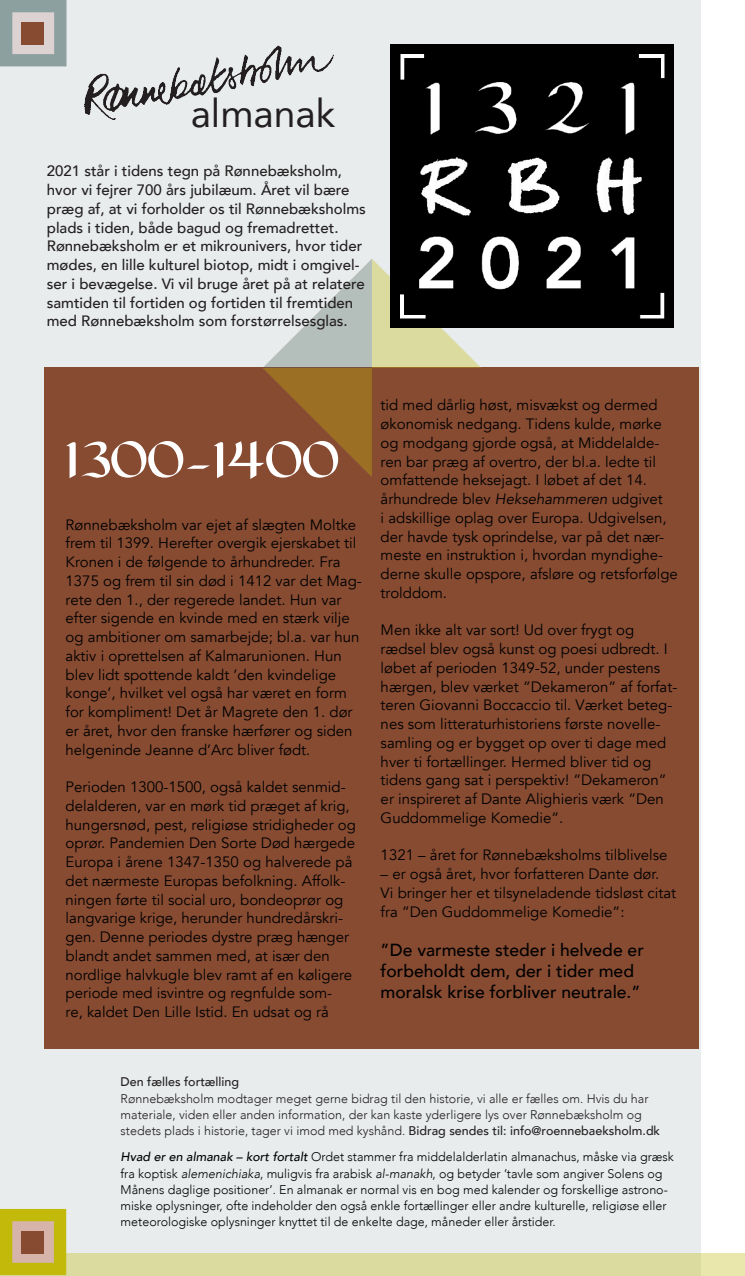
<style>
.page{position:relative;width:745px;height:1276px;background:#fff}
.page>*{position:absolute;margin:0;border:0;box-sizing:border-box;transform-origin:0 0}
.t1{font:61.25px "Dorovar FLF Carolus";color:#fff}
.t2{font:39px "Avenir";color:#231f20}
.t3{font:500 17.5px "Avenir";color:#000}
.t4{font:15px/18.8px "Avenir";color:#000}
.t5{font:500 15px/18.8px "Avenir";color:#231f20}
.t6{font:300 12.5px/16.2px "Avenir";color:#000}
.t7{font:300 12.5px "Avenir";color:#231f20}
.t8{font:500 12.5px "Avenir";color:#231f20}
.s1{font-style:italic}
.s2{font-weight:500}
.s3{font-weight:500;font-style:italic}
</style>
<div class="page">
<div style="left:0;top:0;width:700px;height:1276px;background:#e8ecec"></div>
<div style="left:44px;top:368px;width:654px;height:681px;background:#874b32"></div>
<svg style="left:262px;top:259px;width:219px;height:218px"></svg>
<img style="left:84px;top:45px;width:249px;height:74px">
<div style="left:0;top:0;width:66px;height:66px;border:13px solid #8ca0a0"></div>
<div style="left:12px;top:12px;width:42px;height:42px;border:13px solid #dcd2d2"></div>
<div style="left:22px;top:22px;width:22px;height:23px;background:#874b32"></div>
<div style="left:0;top:1253px;width:744px;height:23px;background:linear-gradient(to right,#d9d89d,#dfdda2)"></div>
<div style="left:0;top:1209px;width:66px;height:66px;border:14px solid #c3b90a"></div>
<div style="left:12px;top:1221px;width:42px;height:41px;border:14px solid #d7b4aa"></div>
<div style="left:21px;top:1231px;width:23px;height:22px;background:#874b32"></div>
<div style="left:390px;top:44px;width:283px;height:284px;background:#000"></div>
<img style="left:400px;top:54px;width:265px;height:265px">
<p class="t2" style="left:190px;top:82px;width:146px">almanak</p>
<p class="t5" style="left:47px;top:161px;width:320px">2021 står i tidens tegn på Rønnebæksholm, hvor vi fejrer 700 års jubilæum. Året vil bære præg af, at vi forholder os til Rønnebæksholms plads i tiden, både bagud og fremadrettet.<br>Rønnebæksholm er et mikrounivers, hvor tider mødes, en lille kulturel biotop, midt i omgivel&shy;ser i bevægelse. Vi vil bruge året på at relatere samtiden til fortiden og fortiden til fremtiden med Rønnebæksholm som forstørrelsesglas.</p>
<p class="t1" style="left:66px;top:428px;width:275px">1300-1400</p>
<p class="t4" style="left:66px;top:515px;width:297px">Rønnebæksholm var ejet af slægten Moltke frem til 1399. Herefter overgik ejerskabet til Kronen i de følgende to århundreder. Fra 1375 og frem til sin død i 1412 var det Mag&shy;rete den 1., der regerede landet. Hun var efter sigende en kvinde med en stærk vilje og ambitioner om samarbejde; bl.a. var hun aktiv i oprettelsen af Kalmarunionen. Hun blev lidt spottende kaldt ’den kvindelige konge’, hvilket vel også har været en form for kompliment! Det år Magrete den 1. dør er året, hvor den franske hærfører og siden helgeninde Jeanne d’Arc bliver født.</p>
<p class="t4" style="left:66px;top:778px;width:291px">Perioden 1300-1500, også kaldet senmid&shy;delalderen, var en mørk tid præget af krig, hungersnød, pest, religiøse stridigheder og oprør. Pandemien Den Sorte Død hærgede Europa i årene 1347-1350 og halverede på det nærmeste Europas befolkning. Affolk&shy;ningen førte til social uro, bondeoprør og langvarige krige, herunder hundredårskri&shy;gen. Denne periodes dystre præg hænger blandt andet sammen med, at især den nordlige halvkugle blev ramt af en køligere periode med isvintre og regnfulde som-<br>re, kaldet Den Lille Istid. En udsat og rå</p>
<p class="t4" style="left:380px;top:396px;width:298px">tid med dårlig høst, misvækst og dermed økonomisk nedgang. Tidens kulde, mørke og modgang gjorde også, at Middelalde&shy;ren bar præg af overtro, der bl.a. ledte til omfattende heksejagt. I løbet af det 14. århundrede blev <span class="s1">Heksehammeren</span> udgivet<br>i adskillige oplag over Europa. Udgivelsen, der havde tysk oprindelse, var på det nær&shy;meste en instruktion i, hvordan myndighe&shy;derne skulle opspore, afsløre og retsforfølge trolddom.</p>
<p class="t4" style="left:380px;top:621px;width:298px">Men ikke alt var sort! Ud over frygt og rædsel blev også kunst og poesi udbredt. I løbet af perioden 1349-52, under pestens hærgen, blev værket ”Dekameron” af forfat&shy;teren Giovanni Boccaccio til. Værket beteg&shy;nes som litteraturhistoriens første novelle&shy;samling og er bygget op over ti dage med hver ti fortællinger. Hermed bliver tid og tidens gang sat i perspektiv! ”Dekameron” er inspireret af Dante Alighieris værk ”Den Guddommelige Komedie”.</p>
<p class="t4" style="left:380px;top:846px;width:288px">1321 – året for Rønnebæksholms tilblivelse</p>
<p class="t4" style="left:380px;top:865px;width:297px">– er også året, hvor forfatteren Dante dør.<br>Vi bringer her et tilsyneladende tidsløst citat fra ”Den Guddommelige Komedie”:</p>
<p class="t3" style="left:380px;top:935px;width:264px">”De varmeste steder i helvede er</p>
<p class="t3" style="left:380px;top:956px;width:255px">forbeholdt dem, der i tider med</p>
<p class="t3" style="left:380px;top:977px;width:261px">moralsk krise forbliver neutrale.”</p>
<p class="t8" style="left:120px;top:1071px;width:120px">Den fælles fortælling</p>
<p class="t7" style="left:120px;top:1091px;width:529px">Rønnebæksholm modtager meget gerne bidrag til den historie, vi alle er fælles om. Hvis du har</p>
<p class="t7" style="left:120px;top:1107px;width:522px">materiale, viden eller anden information, der kan kaste yderligere lys over Rønnebæksholm og</p>
<p class="t7" style="left:120px;top:1123px;width:540px">stedets plads i historie, tager vi imod med kyshånd. <span class="s2">Bidrag sendes til: info@roennebaeksholm.dk</span></p>
<p class="t6" style="left:120px;top:1149px;width:554px"><span class="s3">Hvad er en almanak – kort fortalt</span> Ordet stammer fra middelalderlatin almanachus, måske via græsk fra koptisk <span class="s1">alemenichiaka</span>, muligvis fra arabisk <span class="s1">al-manakh</span>, og betyder ’tavle som angiver Solens og Månens daglige positioner’. En almanak er normal vis en bog med kalender og forskellige astrono&shy;miske oplysninger, ofte indeholder den også enkle fortællinger eller andre kulturelle, religiøse eller meteorologiske oplysninger knyttet til de enkelte dage, måneder eller årstider.</p>
</div>
